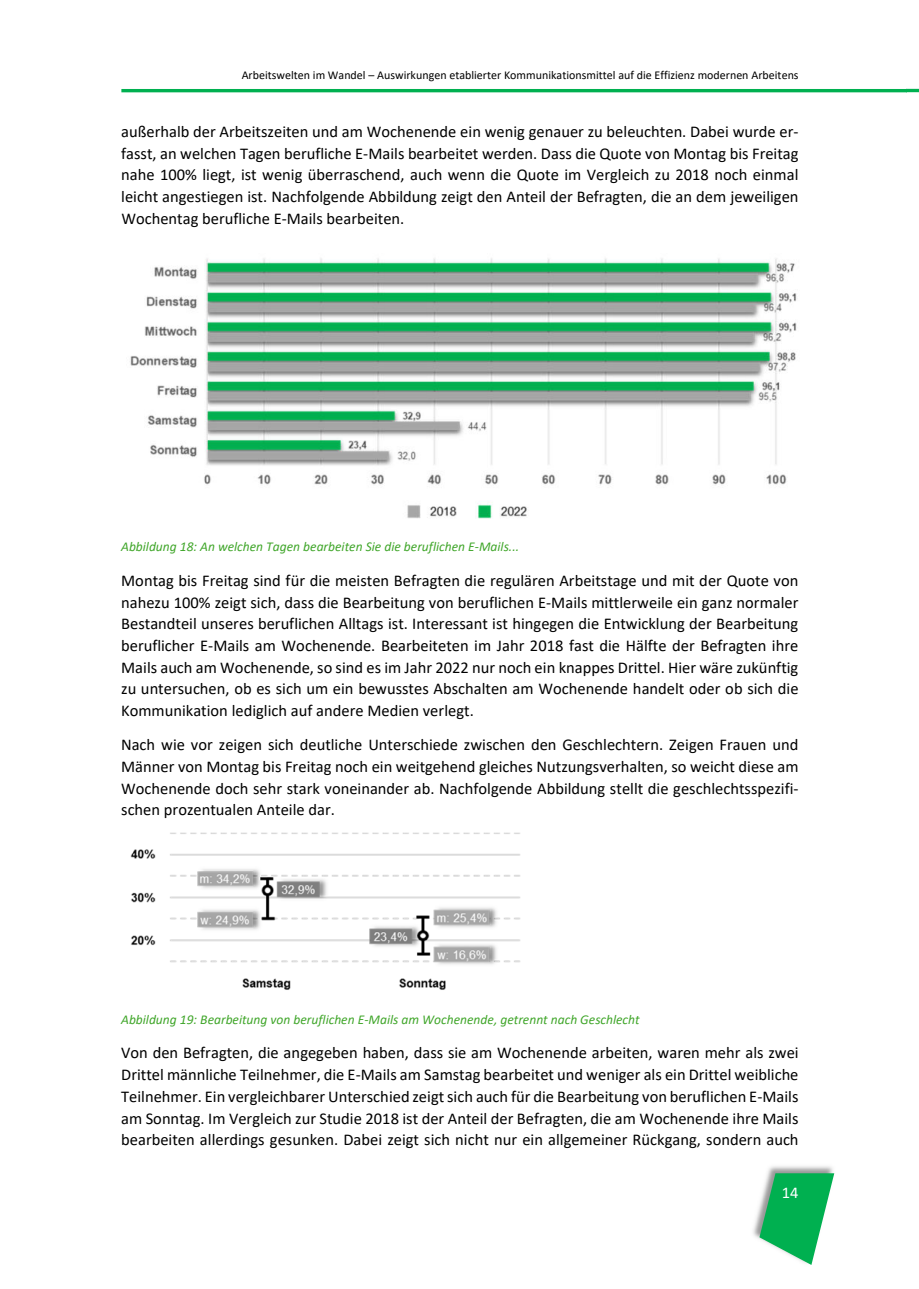
<style>
.page{position:relative;width:919px;height:1289px;background:#fff}
.page>*{position:absolute;margin:0;border:0;box-sizing:border-box;transform-origin:0 0}
.t1{font:16.5px/21.8px "Calibri";color:#000;text-align:justify}
.t2{font:16.5px "Calibri";color:#fff}
.t3{font:italic 13.5px "Calibri";color:#40a62a}
.t4{font:12px "Calibri";color:#000}
</style>
<div class="page">
<svg style="left:906px;top:89px;width:12px;height:3px"></svg>
<img style="left:753px;top:1166px;width:82px;height:99px">
<svg style="left:759px;top:1173px;width:75px;height:91px"></svg>
<hr style="left:121px;top:89px;width:785px;height:3px;background:#00b050">
<img style="left:130px;top:258px;width:667px;height:261px">
<img style="left:130px;top:832px;width:390px;height:158px">
<p class="t4" style="left:242px;top:70px;width:558px">Arbeitswelten im Wandel – Auswirkungen etablierter Kommunikationsmittel auf die Effizienz modernen Arbeitens</p>
<p class="t1" style="left:121px;top:122px;width:678px">außerhalb der Arbeitszeiten und am Wochenende ein wenig genauer zu beleuchten. Dabei wurde er‐ fasst, an welchen Tagen berufliche E‐Mails bearbeitet werden. Dass die Quote von Montag bis Freitag nahe 100% liegt, ist wenig überraschend, auch wenn die Quote im Vergleich zu 2018 noch einmal leicht angestiegen ist. Nachfolgende Abbildung zeigt den Anteil der Befragten, die an dem jeweiligen Wochentag berufliche E‐Mails bearbeiten.</p>
<p class="t3" style="left:121px;top:542px;width:399px">Abbildung 18: An welchen Tagen bearbeiten Sie die beruflichen E‐Mails...</p>
<p class="t1" style="left:121px;top:570px;width:678px">Montag bis Freitag sind für die meisten Befragten die regulären Arbeitstage und mit der Quote von nahezu 100% zeigt sich, dass die Bearbeitung von beruflichen E‐Mails mittlerweile ein ganz normaler Bestandteil unseres beruflichen Alltags ist. Interessant ist hingegen die Entwicklung der Bearbeitung beruflicher E‐Mails am Wochenende. Bearbeiteten im Jahr 2018 fast die Hälfte der Befragten ihre Mails auch am Wochenende, so sind es im Jahr 2022 nur noch ein knappes Drittel. Hier wäre zukünftig zu untersuchen, ob es sich um ein bewusstes Abschalten am Wochenende handelt oder ob sich die Kommunikation lediglich auf andere Medien verlegt.</p>
<p class="t1" style="left:121px;top:735px;width:678px">Nach wie vor zeigen sich deutliche Unterschiede zwischen den Geschlechtern. Zeigen Frauen und Männer von Montag bis Freitag noch ein weitgehend gleiches Nutzungsverhalten, so weicht diese am Wochenende doch sehr stark voneinander ab. Nachfolgende Abbildung stellt die geschlechtsspezifi‐ schen prozentualen Anteile dar.</p>
<p class="t3" style="left:121px;top:1014px;width:520px">Abbildung 19: Bearbeitung von beruflichen E‐Mails am Wochenende, getrennt nach Geschlecht</p>
<p class="t1" style="left:121px;top:1043px;width:679px">Von den Befragten, die angegeben haben, dass sie am Wochenende arbeiten, waren mehr als zwei Drittel männliche Teilnehmer, die E‐Mails am Samstag bearbeitet und weniger als ein Drittel weibliche Teilnehmer. Ein vergleichbarer Unterschied zeigt sich auch für die Bearbeitung von beruflichen E‐Mails am Sonntag. Im Vergleich zur Studie 2018 ist der Anteil der Befragten, die am Wochenende ihre Mails bearbeiten allerdings gesunken. Dabei zeigt sich nicht nur ein allgemeiner Rückgang, sondern auch</p>
<p class="t2" style="left:781px;top:1186px;width:18px">14</p>
</div>
